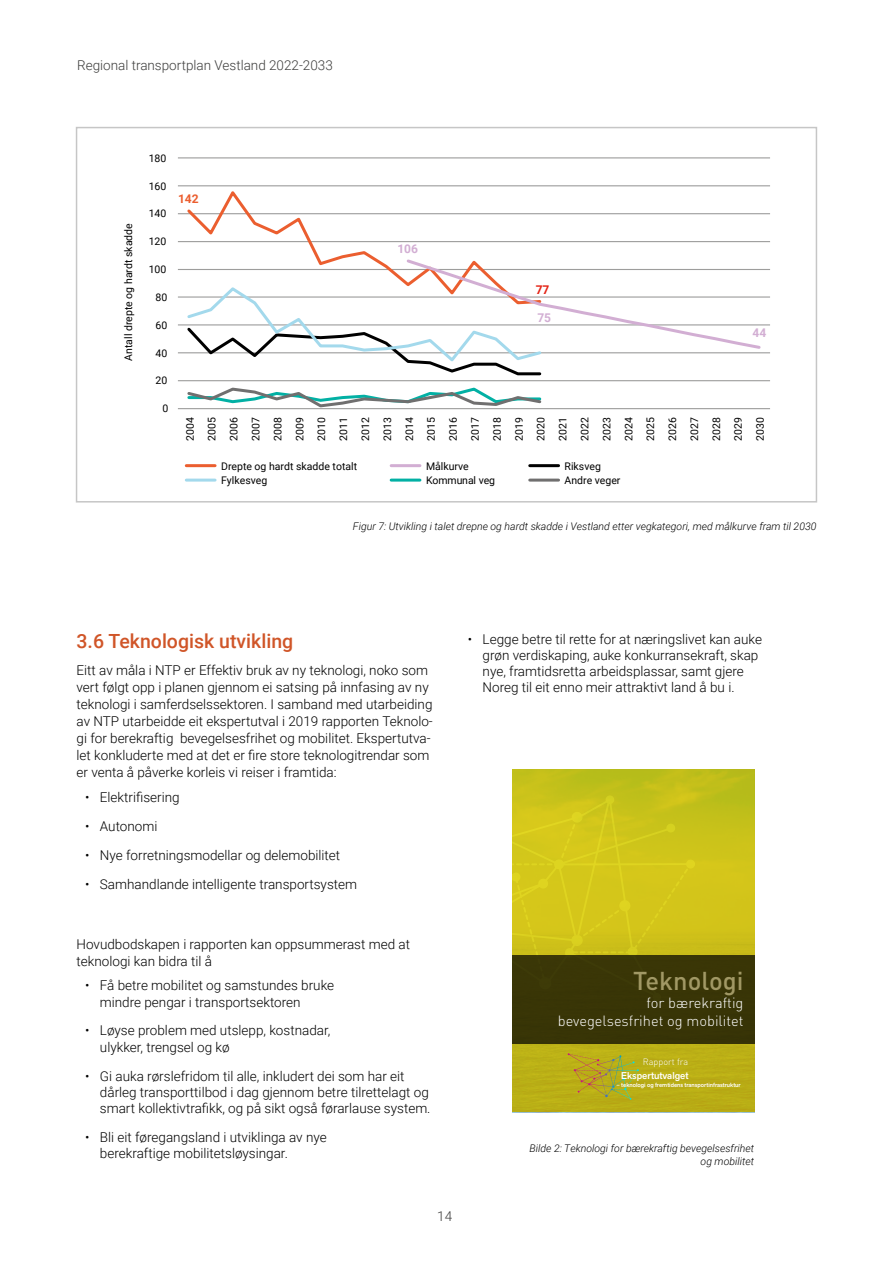
<style>
.page{position:relative;width:893px;height:1263px;background:#fff}
.page>*{position:absolute;margin:0;border:0;box-sizing:border-box;transform-origin:0 0}
.t1{font:500 25.5px "DINOT";color:#a19865}
.t2{font:500 19.5px "Roboto";color:#d05528}
.t3{font:300 14.7px/17.9px "DINOT";color:#fff;text-align:right}
.t4{font:300 13.5px/16.2px "Roboto";color:#000}
.t5{font:300 13.5px "Roboto";color:#3c3c3b}
.t6{font:700 12px "Roboto";letter-spacing:-.005em;color:#d2aed3}
.t7{font:700 12px "Roboto";color:#eb5e2f}
.t8{font:700 12px "Roboto";color:#e42214}
.t9{font:10.5px/21.9px "Roboto";color:#000;text-align:justify}
.t10{font:italic 300 10.5px/12.6px "Roboto";color:#000;text-align:right}
.t11{font:500 9.75px "Akzid Grtsk Next";color:#fff}
.t12{font:300 9px "DINOT";color:#fff}
.t13{font:500 6px "Akzid Grtsk Next";color:#fff}
</style>
<div class="page">
<img style="left:512px;top:770px;width:242px;height:342px">
<svg style="left:512px;top:786px;width:183px;height:169px;background:#d1c51a"></svg>
<div style="left:512px;top:955px;width:242px;height:89px;background:#393506"></div>
<svg style="left:568px;top:1054px;width:71px;height:46px;background:#b3a821"></svg>
<hr style="left:178px;top:380px;width:592px;height:1px;background:#9d9d9c">
<hr style="left:178px;top:352px;width:592px;height:1px;background:#9d9d9c">
<hr style="left:178px;top:324px;width:592px;height:1px;background:#9d9d9c">
<hr style="left:178px;top:296px;width:592px;height:2px;background:#9d9d9c">
<hr style="left:178px;top:269px;width:592px;height:1px;background:#9d9d9c">
<hr style="left:178px;top:241px;width:592px;height:1px;background:#9d9d9c">
<hr style="left:178px;top:213px;width:592px;height:1px;background:#9d9d9c">
<hr style="left:178px;top:185px;width:592px;height:1px;background:#9d9d9c">
<hr style="left:178px;top:157px;width:592px;height:1px;background:#9d9d9c">
<hr style="left:178px;top:408px;width:592px;height:1px;background:#9d9d9c">
<svg style="left:185px;top:191px;width:578px;height:185px"></svg>
<svg style="left:187px;top:387px;width:355px;height:21px"></svg>
<hr style="left:186px;top:464px;width:29px;height:3px;background:#eb5e2f">
<hr style="left:391px;top:464px;width:29px;height:3px;background:#d2aed3">
<hr style="left:530px;top:464px;width:29px;height:3px;background:#000">
<hr style="left:186px;top:479px;width:29px;height:3px;background:#a3d9ec">
<hr style="left:391px;top:479px;width:29px;height:3px;background:#02b0a4">
<hr style="left:530px;top:479px;width:29px;height:3px;background:#706f6f">
<div style="left:76px;top:127px;width:741px;height:375px;border:2px solid #c6c6c6"></div>
<p class="t5" style="left:77px;top:56px;width:257px">Regional transportplan Vestland 2022-2033</p>
<p class="t9" style="left:149px;top:147px;width:19px">180</p>
<p class="t9" style="left:117px;top:361px;width:139px;rotate:-90deg">Antall drepte og hardt skadde</p>
<p class="t9" style="left:149px;top:175px;width:19px">160</p>
<p class="t9" style="left:149px;top:202px;width:19px">140</p>
<p class="t9" style="left:149px;top:230px;width:19px">120</p>
<p class="t9" style="left:149px;top:258px;width:19px">100</p>
<p class="t9" style="left:156px;top:286px;width:13px">80</p>
<p class="t9" style="left:156px;top:314px;width:13px">60</p>
<p class="t9" style="left:156px;top:341px;width:13px">40</p>
<p class="t9" style="left:156px;top:369px;width:13px">20</p>
<p class="t9" style="left:162px;top:397px;width:7px">0</p>
<p class="t7" style="left:178px;top:190px;width:22px">142</p>
<p class="t6" style="left:397px;top:241px;width:22px">106</p>
<p class="t8" style="left:536px;top:281px;width:15px">77</p>
<p class="t6" style="left:537px;top:309px;width:15px">75</p>
<p class="t6" style="left:752px;top:324px;width:15px">44</p>
<p class="t9" style="left:179px;top:441px;width:25px;rotate:-90deg">2004<br>2005<br>2006<br>2007<br>2008<br>2009<br>2010<br>2011<br>2012<br>2013<br>2014<br>2015<br>2016<br>2017<br>2018<br>2019<br>2020<br>2021<br>2022<br>2023<br>2024<br>2025<br>2026<br>2027<br>2028<br>2029<br>2030</p>
<p class="t9" style="left:221px;top:455px;width:137px">Drepte og hardt skadde totalt</p>
<p class="t9" style="left:426px;top:455px;width:44px">Målkurve</p>
<p class="t9" style="left:565px;top:455px;width:38px">Riksveg</p>
<p class="t9" style="left:221px;top:469px;width:48px">Fylkesveg</p>
<p class="t9" style="left:426px;top:469px;width:71px">Kommunal veg</p>
<p class="t9" style="left:565px;top:469px;width:57px">Andre veger</p>
<p class="t10" style="left:353px;top:519px;width:465px">Figur 7: Utvikling i talet drepne og hardt skadde i Vestland etter vegkategori, med målkurve fram til 2030</p>
<h2 class="t2" style="left:77px;top:628px;width:218px">3.6 Teknologisk utvikling</h2>
<p class="t4" style="left:77px;top:661px;width:358px;line-height:17.1px">Eitt av måla i NTP er Effektiv bruk av ny teknologi, noko som vert følgt opp i planen gjennom ei satsing på innfasing av ny teknologi i samferdselssektoren. I samband med utarbeiding av NTP utarbeidde eit ekspertutval i 2019 rapporten Teknolo&shy;gi for berekraftig bevegelsesfrihet og mobilitet. Ekspertutva&shy;let konkluderte med at det er fire store teknologitrendar som er venta å påverke korleis vi reiser i framtida:</p>
<p class="t4" style="left:85px;top:789px;width:96px">• Elektrifisering</p>
<p class="t4" style="left:85px;top:818px;width:74px">• Autonomi</p>
<p class="t4" style="left:85px;top:847px;width:257px">• Nye forretningsmodellar og delemobilitet</p>
<p class="t4" style="left:85px;top:876px;width:274px">• Samhandlande intelligente transportsystem</p>
<p class="t4" style="left:483px;top:630px;width:281px;text-indent:-15px">• Legge betre til rette for at næringslivet kan auke grøn verdiskaping, auke konkurransekraft, skap nye, framtidsretta arbeidsplassar, samt gjere Noreg til eit enno meir attraktivt land å bu i.</p>
<p class="t4" style="left:77px;top:935px;width:335px;line-height:17.1px">Hovudbodskapen i rapporten kan oppsummerast med at teknologi kan bidra til å</p>
<p class="t4" style="left:100px;top:977px;width:236px;text-indent:-15px">• Få betre mobilitet og samstundes bruke mindre pengar i transportsektoren</p>
<p class="t4" style="left:100px;top:1022px;width:232px;text-indent:-15px">• Løyse problem med utslepp, kostnadar, ulykker, trengsel og kø</p>
<p class="t4" style="left:100px;top:1067px;width:332px;text-indent:-15px">• Gi auka rørslefridom til alle, inkludert dei som har eit dårleg transporttilbod i dag gjennom betre tilrettelagt og smart kollektivtrafikk, og på sikt også førarlause system.</p>
<p class="t4" style="left:100px;top:1128px;width:228px;text-indent:-15px">• Bli eit føregangsland i utviklinga av nye berekraftige mobilitetsløysingar.</p>
<p class="t5" style="left:437px;top:1207px;width:17px">14</p>
<h1 class="t1" style="left:633px;top:965px;width:112px">Teknologi</h1>
<p class="t3" style="left:558px;top:994px;width:187px">for bærekraftig bevegelsesfrihet og mobilitet</p>
<p class="t12" style="left:643px;top:1056px;width:47px">Rapport fra</p>
<p class="t11" style="left:621px;top:1069px;width:69px">Ekspertutvalget</p>
<p class="t13" style="left:616px;top:1081px;width:126px">– teknologi og fremtidens transportinfrastruktur</p>
<p class="t10" style="left:530px;top:1141px;width:226px">Bilde 2: Teknologi for bærekraftig bevegelsesfrihet og mobilitet</p>
</div>
